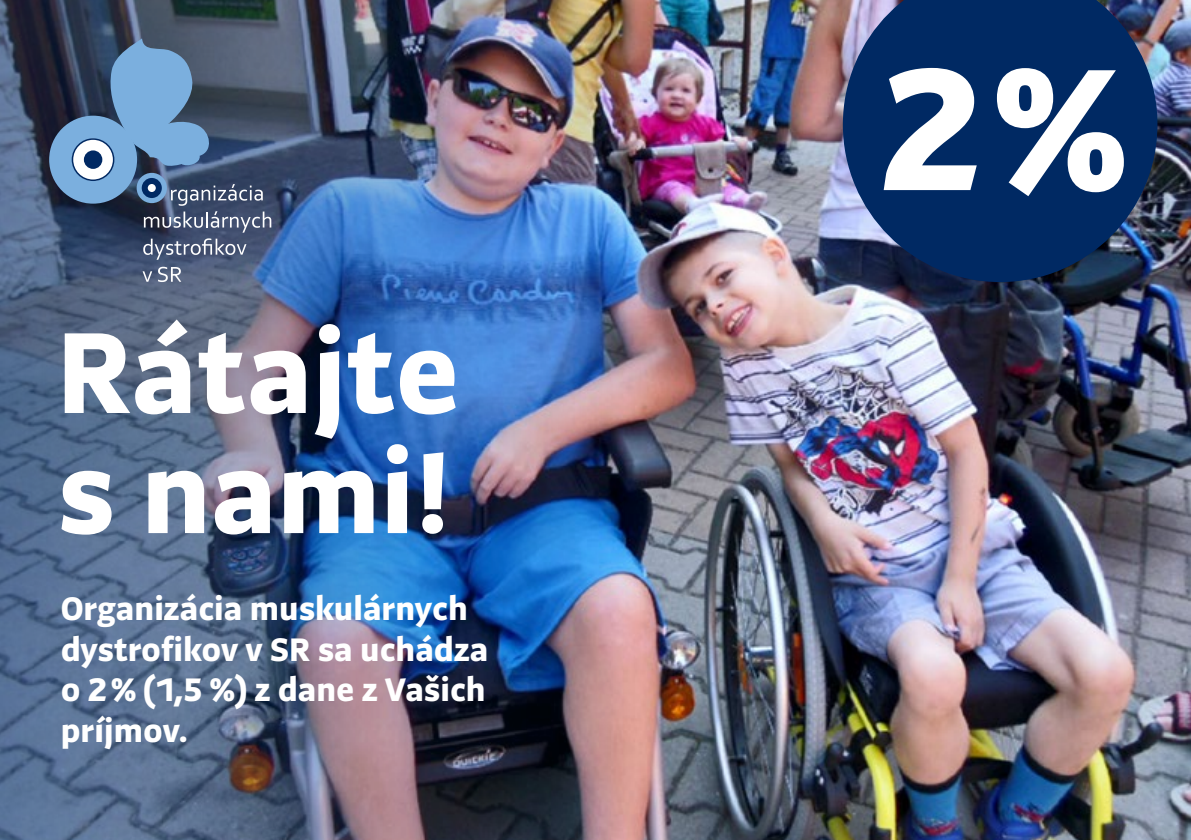
<style>
.page{position:relative;width:1191px;height:840px;background:#fff}
.page>*{position:absolute;margin:0;border:0;box-sizing:border-box;transform-origin:0 0}
.t1{font:900 180.2px "Preto Sans Basic";color:#fff}
.t2{font:900 119.8px/120px "Preto Sans Basic";color:#fff}
.t3{font:900 33.8px/40.6px "Preto Sans Basic";color:#fff}
</style>
<div class="page">
<img style="left:659px;top:0;width:532px;height:839px">
<img style="left:0;top:0;width:659px;height:839px">
<svg style="left:143px;top:238px;width:103px;height:21px;background:#65708a"></svg>
<svg style="left:143px;top:271px;width:9px;height:10px"></svg>
<svg style="left:158px;top:266px;width:23px;height:16px"></svg>
<div style="left:49px;top:116px;width:88px;height:87px;background:#7bafde;border-radius:50%"></div>
<svg style="left:72px;top:38px;width:199px;height:194px;background:#57708f"></svg>
<svg style="left:843px;top:0;width:314px;height:282px;background:#0e3167"></svg>
<h2 class="t2" style="left:57px;top:312px;width:405px">Rátajte s nami!</h2>
<p class="t3" style="left:61px;top:588px;width:429px">Organizácia muskulárnych dystrofikov v SR sa uchádza o 2% (1,5 %) z dane z Vašich príjmov.</p>
<h1 class="t1" style="left:879px;top:13px;width:247px">2%</h1>
</div>
